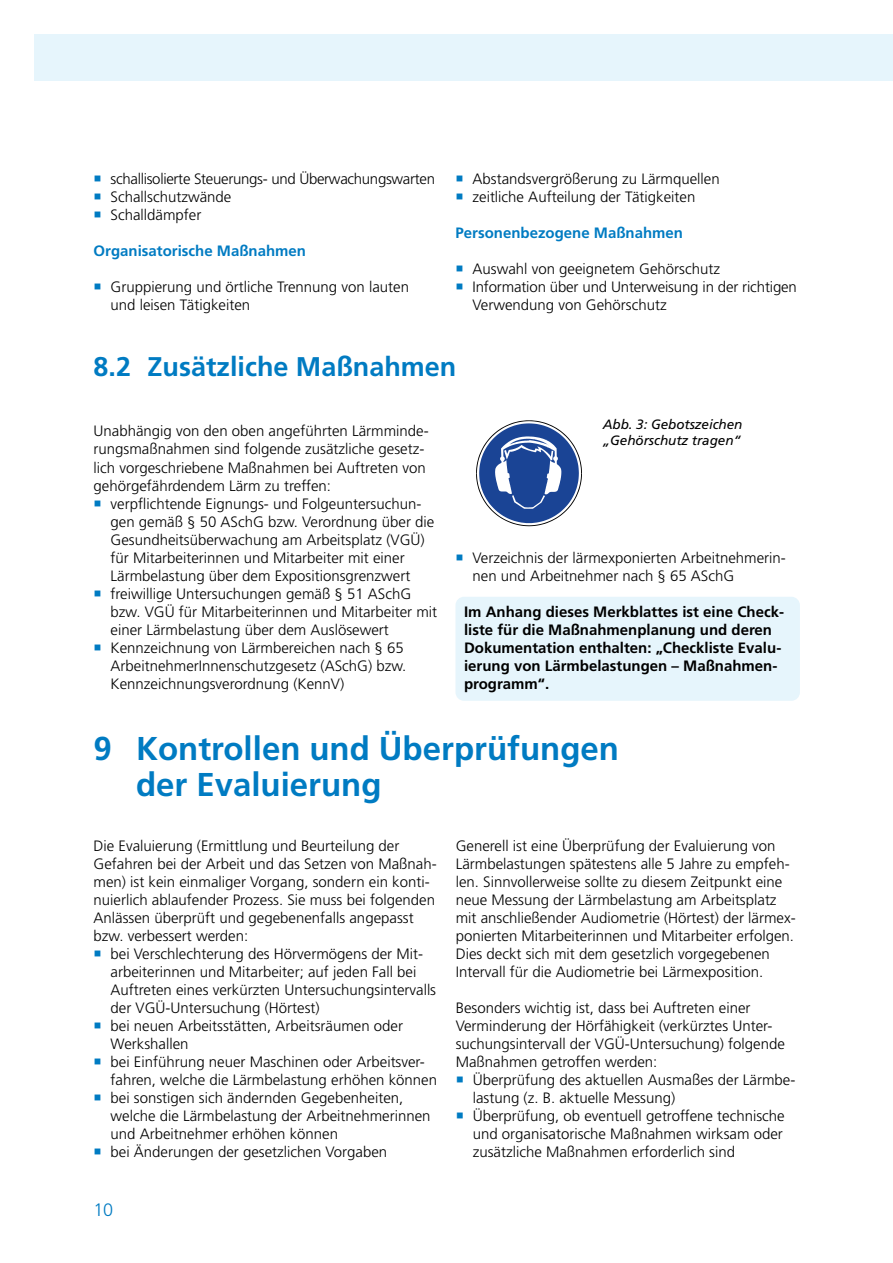
<style>
.page{position:relative;width:893px;height:1263px;background:#fff}
.page>*{position:absolute;margin:0;border:0;box-sizing:border-box;transform-origin:0 0}
.H1_Headline_22pt{font:700 33px/36px "Frutiger LT Std";color:#007bc2}
.H2_Headline_18pt{font:700 27px "Frutiger LT Std";color:#007bc2}
.t1{font:300 18px "Frutiger LT Std";color:#007bc2}
.Copy{font:300 15px/18px "Frutiger LT Std";color:#000}
.Wichtig_Box{font:700 15px/18px "Frutiger LT Std";color:#000}
.H4_Headline_10pt{font:700 15px "Frutiger LT Std";color:#007bc2}
.Copy-2{font:300 15px "Frutiger LT Std";letter-spacing:-.02em;color:#000}
.t2{font:italic 13.5px/16.5px "Frutiger LT Std";letter-spacing:-.005em;color:#000}
</style>
<div class="page">
<div style="left:34px;top:34px;width:859px;height:47px;background:#e6f5fc"></div>
<svg style="left:476px;top:420px;width:106px;height:106px"></svg>
<div style="left:455px;top:597px;width:345px;height:104px;background:#e6f5fc;border-radius:9px"></div>
<p class="Copy-2" style="left:111px;top:171px;width:326px">schallisolierte Steuerungs- und Überwachungswarten</p>
<p class="Copy" style="left:111px;top:188px;width:122px">Schallschutzwände</p>
<p class="Copy" style="left:111px;top:206px;width:92px">Schalldämpfer</p>
<h4 class="H4_Headline_10pt" style="left:94px;top:242px;width:214px">Organisatorische Maßnahmen</h4>
<p class="Copy" style="left:111px;top:278px;width:300px">Gruppierung und örtliche Trennung von lauten und leisen Tätigkeiten</p>
<p class="Copy" style="left:472px;top:170px;width:249px">Abstandsvergrößerung zu Lärmquellen</p>
<p class="Copy" style="left:472px;top:188px;width:224px">zeitliche Aufteilung der Tätigkeiten</p>
<h4 class="H4_Headline_10pt" style="left:455px;top:224px;width:229px">Personenbezogene Maßnahmen</h4>
<p class="Copy" style="left:472px;top:260px;width:249px">Auswahl von geeignetem Gehörschutz</p>
<p class="Copy" style="left:472px;top:278px;width:326px">Information über und Unterweisung in der richtigen<br>Verwendung von Gehörschutz</p>
<h3 class="H2_Headline_18pt" style="left:94px;top:351px;width:364px">8.2 Zusätzliche Maßnahmen</h3>
<p class="t2" style="left:603px;top:416px;width:141px">Abb. 3: Gebotszeichen „Gehörschutz tragen“</p>
<p class="Copy" style="left:94px;top:422px;width:337px">Unabhängig von den oben angeführten Lärmminde&shy;rungsmaßnahmen sind folgende zusätzliche gesetz&shy;lich vorgeschriebene Maßnahmen bei Auftreten von gehörgefährdendem Lärm zu treffen:</p>
<p class="Copy" style="left:111px;top:494px;width:325px">verpflichtende Eignungs- und Folgeuntersuchun&shy;gen gemäß § 50 ASchG bzw. Verordnung über die Gesundheitsüberwachung am Arbeitsplatz (VGÜ) für Mitarbeiterinnen und Mitarbeiter mit einer Lärmbelastung über dem Expositionsgrenzwert</p>
<p class="Copy" style="left:111px;top:584px;width:328px">freiwillige Untersuchungen gemäß § 51 ASchG bzw. VGÜ für Mitarbeiterinnen und Mitarbeiter mit einer Lärmbelastung über dem Auslösewert</p>
<p class="Copy" style="left:111px;top:638px;width:297px">Kennzeichnung von Lärmbereichen nach § 65<br>ArbeitnehmerInnenschutzgesetz (ASchG) bzw.<br>Kennzeichnungsverordnung (KennV)</p>
<p class="Copy" style="left:472px;top:548px;width:315px">Verzeichnis der lärmexponierten Arbeitnehmerin&shy;nen und Arbeitnehmer nach § 65 ASchG</p>
<p class="Wichtig_Box" style="left:464px;top:602px;width:322px">Im Anhang dieses Merkblattes ist eine Check&shy;liste für die Maßnahmenplanung und deren Dokumentation enthalten: „Checkliste Evalu&shy;ierung von Lärmbelastungen – Maßnahmen&shy;programm“.</p>
<h2 class="H1_Headline_22pt" style="left:136px;top:731px;width:484px;text-indent:-43px">9 Kontrollen und Überprüfungen der Evaluierung</h2>
<p class="Copy" style="left:94px;top:836px;width:345px">Die Evaluierung (Ermittlung und Beurteilung der Gefahren bei der Arbeit und das Setzen von Maßnah&shy;men) ist kein einmaliger Vorgang, sondern ein konti&shy;nuierlich ablaufender Prozess. Sie muss bei folgenden Anlässen überprüft und gegebenenfalls angepasst bzw. verbessert werden:</p>
<p class="Copy" style="left:111px;top:944px;width:327px">bei Verschlechterung des Hörvermögens der Mit&shy;arbeiterinnen und Mitarbeiter; auf jeden Fall bei Auftreten eines verkürzten Untersuchungsintervalls der VGÜ-Untersuchung (Hörtest)</p>
<p class="Copy" style="left:111px;top:1016px;width:294px">bei neuen Arbeitsstätten, Arbeitsräumen oder<br>Werkshallen</p>
<p class="Copy" style="left:111px;top:1052px;width:328px">bei Einführung neuer Maschinen oder Arbeitsver&shy;fahren, welche die Lärmbelastung erhöhen können</p>
<p class="Copy" style="left:111px;top:1088px;width:322px">bei sonstigen sich ändernden Gegebenheiten, welche die Lärmbelastung der Arbeitnehmerinnen und Arbeitnehmer erhöhen können</p>
<p class="Copy" style="left:111px;top:1142px;width:278px">bei Änderungen der gesetzlichen Vorgaben</p>
<p class="Copy" style="left:456px;top:836px;width:342px">Generell ist eine Überprüfung der Evaluierung von Lärmbelastungen spätestens alle 5 Jahre zu empfeh&shy;len. Sinnvollerweise sollte zu diesem Zeitpunkt eine neue Messung der Lärmbelastung am Arbeitsplatz mit anschließender Audiometrie (Hörtest) der lärmex&shy;ponierten Mitarbeiterinnen und Mitarbeiter erfolgen.<br>Dies deckt sich mit dem gesetzlich vorgegebenen Intervall für die Audiometrie bei Lärmexposition.</p>
<p class="Copy" style="left:456px;top:998px;width:331px">Besonders wichtig ist, dass bei Auftreten einer Verminderung der Hörfähigkeit (verkürztes Unter&shy;suchungsintervall der VGÜ-Untersuchung) folgende Maßnahmen getroffen werden:</p>
<p class="Copy" style="left:473px;top:1070px;width:324px">Überprüfung des aktuellen Ausmaßes der Lärmbe&shy;lastung (z. B. aktuelle Messung)</p>
<p class="Copy" style="left:473px;top:1106px;width:314px">Überprüfung, ob eventuell getroffene technische und organisatorische Maßnahmen wirksam oder zusätzliche Maßnahmen erforderlich sind</p>
<p class="t1" style="left:94px;top:1200px;width:21px">10</p>
</div>
